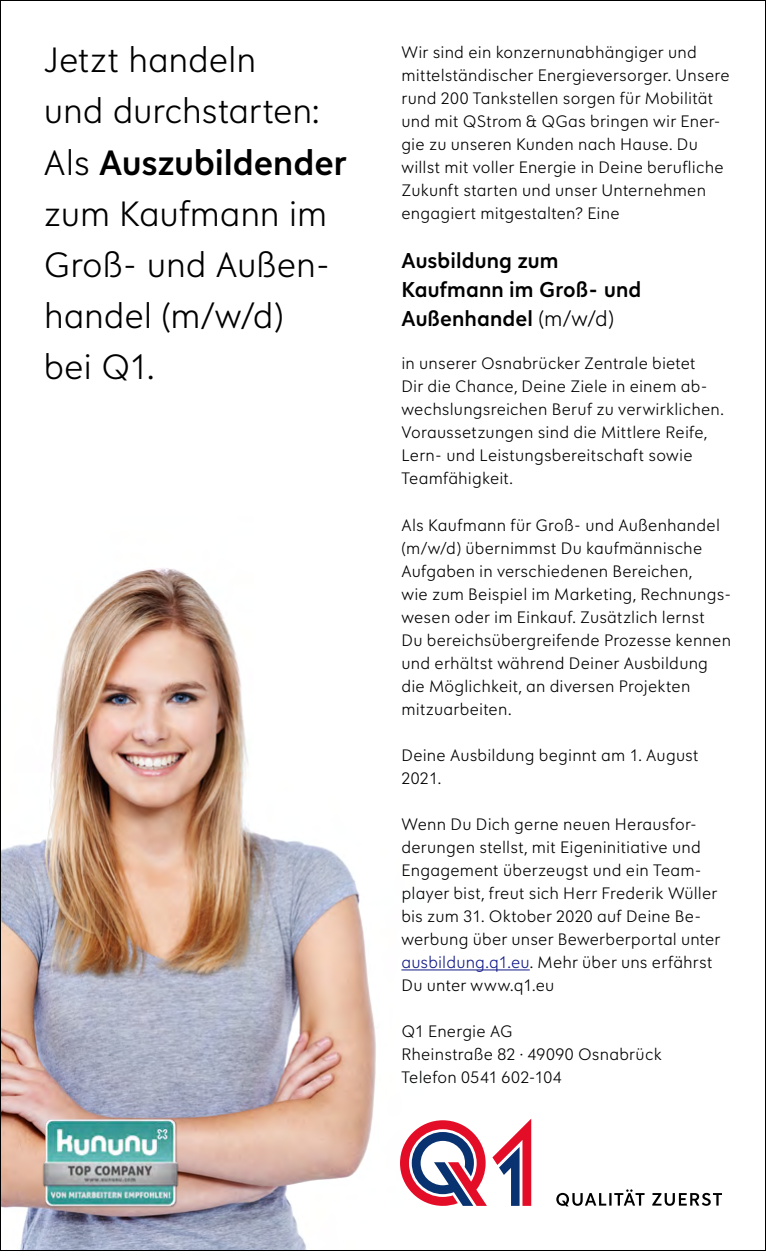
<style>
.page{position:relative;width:766px;height:1251px;background:#fff}
.page>*{position:absolute;margin:0;border:0;box-sizing:border-box;transform-origin:0 0}
.t1{font:36px/51px "Qualitaet Leicht";letter-spacing:-.01em;color:#000}
.t2{font:36px "Qualitaet Halbfett";color:#000}
.t3{font:22px/29px "Qualitaet Halbfett";letter-spacing:.005em;color:#000}
.t4{font:17px/23px "Qualitaet Leicht";letter-spacing:.01em;color:#000}
.s1{font-family:"Qualitaet Leicht"}
.s2{color:#111987}
</style>
<div class="page">
<img style="left:2px;top:568px;width:488px;height:680px">
<svg style="left:400px;top:1118px;width:131px;height:87px"></svg>
<svg style="left:556px;top:1189px;width:165px;height:16px"></svg>
<hr style="left:401px;top:969px;width:128px;height:1px;background:#111987">
<img style="left:28px;top:1108px;width:153px;height:142px">
<h1 class="t1" style="left:44px;top:32px;width:277px">Jetzt handeln und durchstarten:</h1>
<h1 class="t2" style="left:44px;top:135px;width:304px"><span class="s1">Als</span> Auszubildender</h1>
<h1 class="t1" style="left:44px;top:185px;width:288px">zum Kaufmann im<br>Groß- und Außen&shy;handel (m/w/d) bei Q1.</h1>
<p class="t4" style="left:401px;top:40px;width:330px">Wir sind ein konzernunabhängiger und mittelständischer Energieversorger. Unsere rund 200 Tankstellen sorgen für Mobilität und mit QStrom &amp; QGas bringen wir Ener&shy;gie zu unseren Kunden nach Hause. Du willst mit voller Energie in Deine berufliche Zukunft starten und unser Unternehmen engagiert mitgestalten? Eine</p>
<p class="t3" style="left:401px;top:244px;width:241px">Ausbildung zum<br>Kaufmann im Groß- und<br>Außenhandel <span class="s1">(m/w/d)</span></p>
<p class="t4" style="left:401px;top:351px;width:324px">in unserer Osnabrücker Zentrale bietet<br>Dir die Chance, Deine Ziele in einem ab&shy;wechslungsreichen Beruf zu verwirklichen.<br>Voraussetzungen sind die Mittlere Reife, Lern- und Leistungsbereitschaft sowie Teamfähigkeit.</p>
<p class="t4" style="left:401px;top:512px;width:331px">Als Kaufmann für Groß- und Außenhandel (m/w/d) übernimmst Du kaufmännische Aufgaben in verschiedenen Bereichen,<br>wie zum Beispiel im Marketing, Rechnungs&shy;wesen oder im Einkauf. Zusätzlich lernst<br>Du bereichsübergreifende Prozesse kennen und erhältst während Deiner Ausbildung die Möglichkeit, an diversen Projekten mitzuarbeiten.</p>
<p class="t4" style="left:401px;top:742px;width:299px">Deine Ausbildung beginnt am 1. August<br>2021.</p>
<p class="t4" style="left:401px;top:811px;width:320px">Wenn Du Dich gerne neuen Herausfor&shy;derungen stellst, mit Eigeninitiative und Engagement überzeugst und ein Team&shy;player bist, freut sich Herr Frederik Wüller bis zum 31. Oktober 2020 auf Deine Be&shy;werbung über unser Bewerberportal unter <span class="s2">ausbildung.q1.eu</span>. Mehr über uns erfährst Du unter www.q1.eu</p>
<p class="t4" style="left:401px;top:1018px;width:262px">Q1 Energie AG<br>Rheinstraße 82 · 49090 Osnabrück<br>Telefon 0541 602-104</p>
</div>
